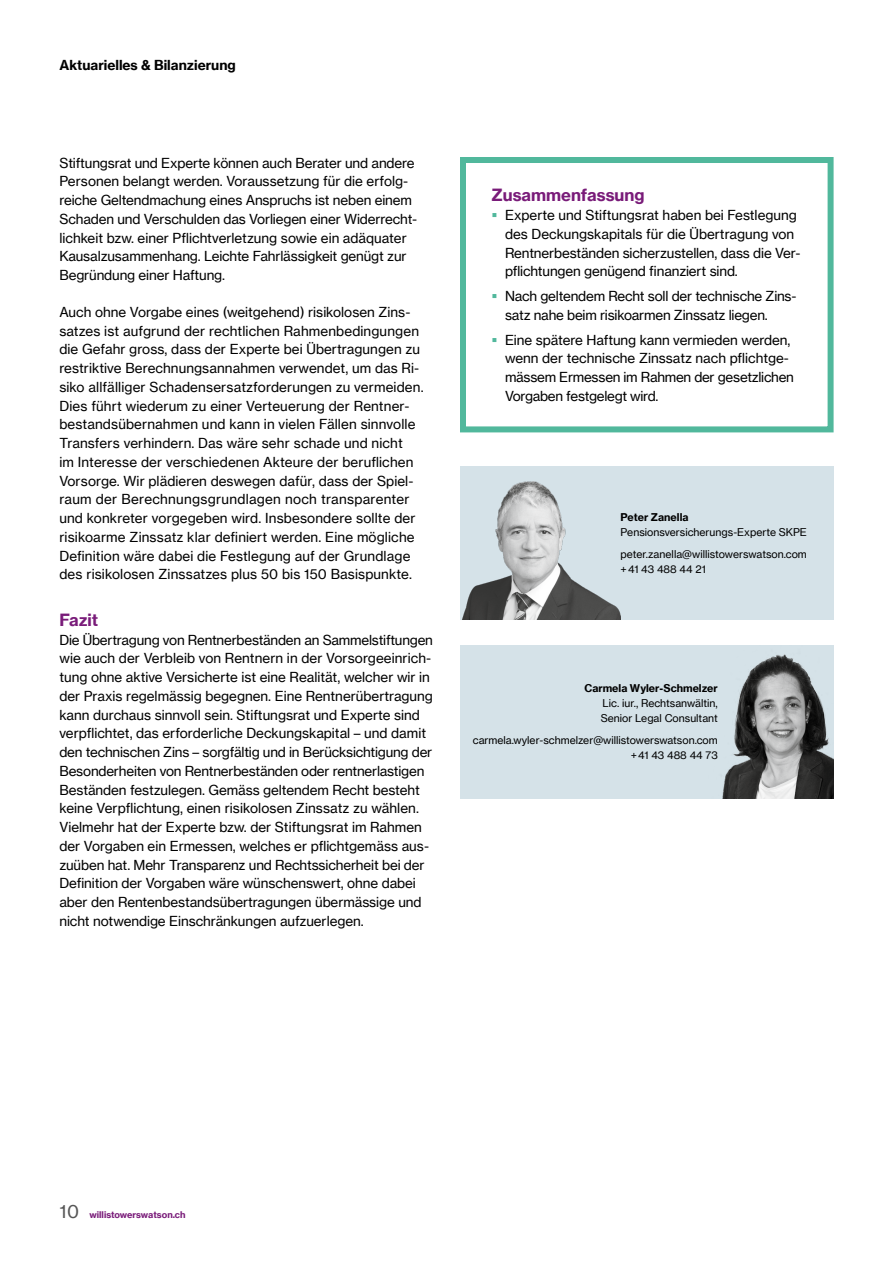
<style>
.page{position:relative;width:893px;height:1263px;background:#fff}
.page>*{position:absolute;margin:0;border:0;box-sizing:border-box;transform-origin:0 0}
.t1{font:16.5px "N Haas Grotesk TX Pro 75 Bd";color:#791b79}
.t2{font:13.5px/18.8px "N Haas Grotesk TX Pro 55 Rg";color:#000}
.t3{font:13.5px "N Haas Grotesk TX Pro 75 Bd";color:#000}
.t4{font:10.5px/15px "N Haas Grotesk TX Pro 55 Rg";color:#000}
.t5{font:10.5px "N Haas Grotesk TX Pro 75 Bd";color:#000}
.t6{font:9px "N Haas Grotesk TX Pro 75 Bd";color:#791b79}
.s1{font-family:"N Haas Grotesk TX Pro 55 Rg";font-size:18px;color:#565656}
</style>
<div class="page">
<div style="left:460px;top:157px;width:374px;height:275px;border:6px solid #51b89c"></div>
<div style="left:460px;top:466px;width:374px;height:153px;background:#d5e2e8"></div>
<img style="left:462px;top:481px;width:159px;height:138px">
<div style="left:460px;top:645px;width:374px;height:153px;background:#d5e2e8"></div>
<img style="left:722px;top:654px;width:112px;height:144px">
<p class="t3" style="left:59px;top:56px;width:178px">Aktuarielles &amp; Bilanzierung</p>
<p class="t2" style="left:59px;top:153px;width:359px">Stiftungsrat und Experte können auch Berater und andere Personen belangt werden. Voraussetzung für die erfolg&shy;reiche Geltendmachung eines Anspruchs ist neben einem Schaden und Verschulden das Vorliegen einer Widerrecht&shy;lichkeit bzw. einer Pflichtverletzung sowie ein adäquater Kausalzusammenhang. Leichte Fahrlässigkeit genügt zur Begründung einer Haftung.</p>
<p class="t2" style="left:59px;top:302px;width:366px">Auch ohne Vorgabe eines (weitgehend) risikolosen Zins&shy;satzes ist aufgrund der rechtlichen Rahmenbedingungen die Gefahr gross, dass der Experte bei Übertragungen zu restriktive Berechnungsannahmen verwendet, um das Ri&shy;siko allfälliger Schadensersatzforderungen zu vermeiden.<br>Dies führt wiederum zu einer Verteuerung der Rentner&shy;bestandsübernahmen und kann in vielen Fällen sinnvolle Transfers verhindern. Das wäre sehr schade und nicht<br>im Interesse der verschiedenen Akteure der beruflichen Vorsorge. Wir plädieren deswegen dafür, dass der Spiel&shy;raum der Berechnungsgrundlagen noch transparenter und konkreter vorgegeben wird. Insbesondere sollte der risikoarme Zinssatz klar definiert werden. Eine mögliche Definition wäre dabei die Festlegung auf der Grundlage des risikolosen Zinssatzes plus 50 bis 150 Basispunkte.</p>
<p class="t1" style="left:59px;top:609px;width:40px">Fazit</p>
<p class="t2" style="left:59px;top:630px;width:375px">Die Übertragung von Rentnerbeständen an Sammelstiftungen wie auch der Verbleib von Rentnern in der Vorsorgeeinrich&shy;tung ohne aktive Versicherte ist eine Realität, welcher wir in der Praxis regelmässig begegnen. Eine Rentnerübertragung kann durchaus sinnvoll sein. Stiftungsrat und Experte sind verpflichtet, das erforderliche Deckungskapital – und damit den technischen Zins – sorgfältig und in Berücksichtigung der Besonderheiten von Rentnerbeständen oder rentnerlastigen Beständen festzulegen. Gemäss geltendem Recht besteht keine Verpflichtung, einen risikolosen Zinssatz zu wählen.<br>Vielmehr hat der Experte bzw. der Stiftungsrat im Rahmen der Vorgaben ein Ermessen, welches er pflichtgemäss aus&shy;zuüben hat. Mehr Transparenz und Rechtssicherheit bei der Definition der Vorgaben wäre wünschenswert, ohne dabei aber den Rentenbestandsübertragungen übermässige und nicht notwendige Einschränkungen aufzuerlegen.</p>
<p class="t1" style="left:491px;top:185px;width:155px">Zusammenfassung</p>
<p class="t2" style="left:505px;top:206px;width:297px">Experte und Stiftungsrat haben bei Festlegung des Deckungskapitals für die Übertragung von Rentnerbeständen sicherzustellen, dass die Ver&shy;pflichtungen genügend finanziert sind.</p>
<p class="t2" style="left:505px;top:287px;width:293px">Nach geltendem Recht soll der technische Zins&shy;satz nahe beim risikoarmen Zinssatz liegen.</p>
<p class="t2" style="left:505px;top:330px;width:290px">Eine spätere Haftung kann vermieden werden, wenn der technische Zinssatz nach pflichtge&shy;mässem Ermessen im Rahmen der gesetzlichen Vorgaben festgelegt wird.</p>
<p class="t5" style="left:621px;top:510px;width:69px">Peter Zanella</p>
<p class="t4" style="left:621px;top:521px;width:188px;line-height:22.5px">Pensionsversicherungs-Experte SKPE peter.zanella@willistowerswatson.com</p>
<p class="t4" style="left:621px;top:562px;width:87px">+ 41 43 488 44 21</p>
<p class="t5" style="left:584px;top:681px;width:135px">Carmela Wyler-Schmelzer</p>
<p class="t4" style="left:601px;top:696px;width:118px">Lic. iur., Rechtsanwältin,<br>Senior Legal Consultant</p>
<p class="t4" style="left:473px;top:733px;width:247px;text-align:right">carmela.wyler-schmelzer@willistowerswatson.com + 41 43 488 44 73</p>
<p class="t6" style="left:59px;top:1209px;width:128px"><span class="s1">10</span> willistowerswatson.ch</p>
</div>
